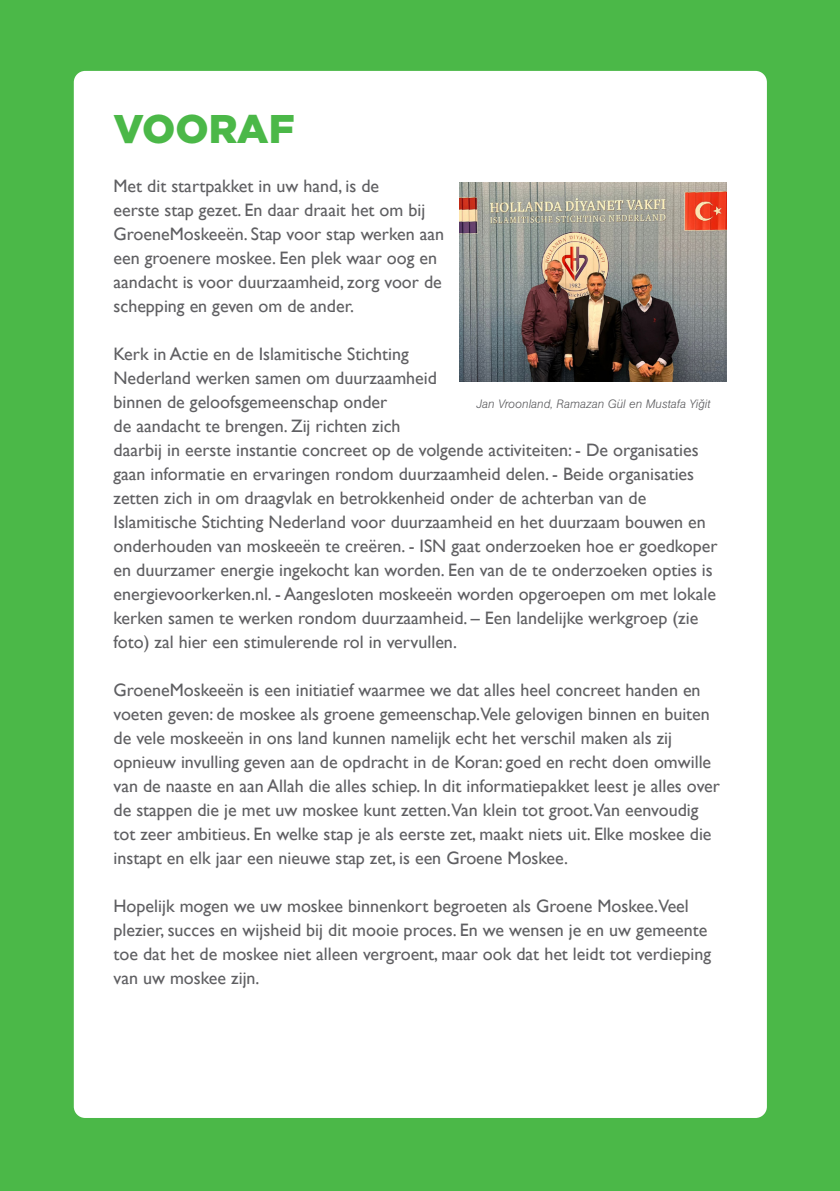
<style>
.page{position:relative;width:840px;height:1191px;background:#fff}
.page>*{position:absolute;margin:0;border:0;box-sizing:border-box;transform-origin:0 0}
.t1{font:900 40px "Gotham";color:#4bb848}
.t2{font:18px/24px "Gill Sans";color:#5f5f62}
.t3{font:italic 300 12px "AG Book Pro";color:#5f5f62}
</style>
<div class="page">
<div style="left:0;top:0;width:839px;height:1191px;background:#4bb848"></div>
<div style="left:74px;top:71px;width:692px;height:1047px;background:#fff;border-radius:11px"></div>
<img style="left:459px;top:182px;width:267px;height:199px">
<p class="t1" style="left:113px;top:101px;width:183px">VOORAF</p>
<p class="t2" style="left:113px;top:174px;width:332px">Met dit startpakket in uw hand, is de<br>eerste stap gezet. En daar draait het om bij GroeneMoskeeën. Stap voor stap werken aan een groenere moskee. Een plek waar oog en aandacht is voor duurzaamheid, zorg voor de schepping en geven om de ander.</p>
<p class="t2" style="left:113px;top:342px;width:605px">Kerk in Actie en de Islamitische Stichting<br>Nederland werken samen om duurzaamheid<br>binnen de geloofsgemeenschap onder<br>de aandacht te brengen. Zij richten zich<br>daarbij in eerste instantie concreet op de volgende activiteiten: - De organisaties gaan informatie en ervaringen rondom duurzaamheid delen. - Beide organisaties zetten zich in om draagvlak en betrokkenheid onder de achterban van de Islamitische Stichting Nederland voor duurzaamheid en het duurzaam bouwen en onderhouden van moskeeën te creëren. - ISN gaat onderzoeken hoe er goedkoper en duurzamer energie ingekocht kan worden. Een van de te onderzoeken opties is energievoorkerken.nl. - Aangesloten moskeeën worden opgeroepen om met lokale kerken samen te werken rondom duurzaamheid. – Een landelijke werkgroep (zie foto) zal hier een stimulerende rol in vervullen.</p>
<p class="t2" style="left:113px;top:678px;width:607px">GroeneMoskeeën is een initiatief waarmee we dat alles heel concreet handen en voeten geven: de moskee als groene gemeenschap.Vele gelovigen binnen en buiten de vele moskeeën in ons land kunnen namelijk echt het verschil maken als zij opnieuw invulling geven aan de opdracht in de Koran: goed en recht doen omwille van de naaste en aan Allah die alles schiep. In dit informatiepakket leest je alles over de stappen die je met uw moskee kunt zetten.Van klein tot groot.Van eenvoudig tot zeer ambitieus. En welke stap je als eerste zet, maakt niets uit. Elke moskee die instapt en elk jaar een nieuwe stap zet, is een Groene Moskee.</p>
<p class="t2" style="left:113px;top:894px;width:598px">Hopelijk mogen we uw moskee binnenkort begroeten als Groene Moskee.Veel plezier, succes en wijsheid bij dit mooie proces. En we wensen je en uw gemeente toe dat het de moskee niet alleen vergroent, maar ook dat het leidt tot verdieping van uw moskee zijn.</p>
<p class="t3" style="left:476px;top:396px;width:235px">Jan Vroonland, Ramazan Gül en Mustafa Yiğit</p>
</div>
